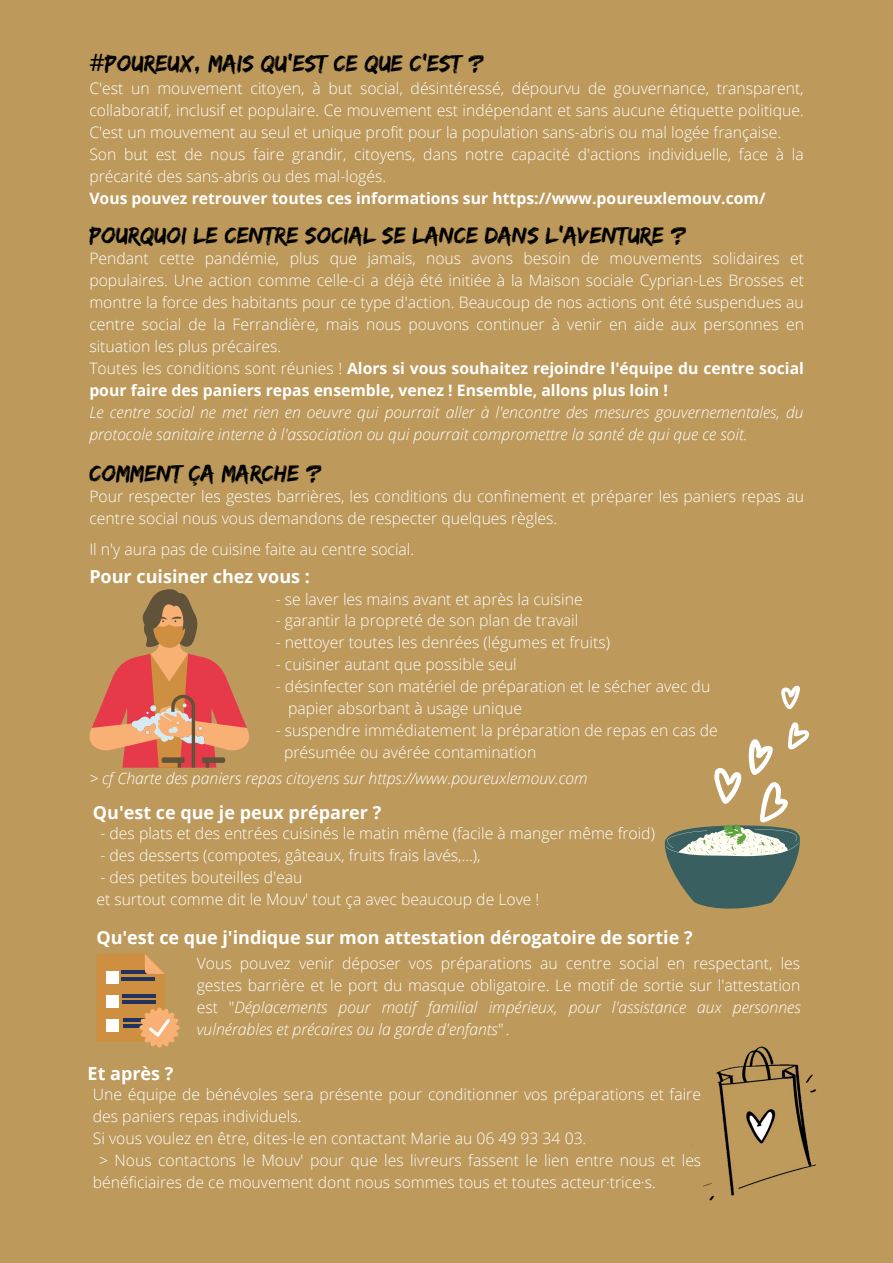
<style>
.page{position:relative;width:893px;height:1263px;background:#bd995b}
.page>*{position:absolute;margin:0;border:0;box-sizing:border-box;transform-origin:0 0}
.t1{font:24px "Edo";color:#000}
.t2{font:700 18px "Open Sans";color:#fff}
.t3{font:300 15.75px/22px "Open Sans";color:#fff}
.t4{font:italic 300 15.75px/22px "Open Sans";color:#fff}
.t5{font:700 15.75px "Open Sans";color:#fff}
.s1{font-family:"Noto Sans"}
.s2{font-weight:700}
.s3{font-style:italic}
</style>
<div class="page">
<svg style="left:89px;top:589px;width:160px;height:179px"></svg>
<svg style="left:665px;top:685px;width:144px;height:224px"></svg>
<img style="left:692px;top:1046px;width:125px;height:155px">
<svg style="left:96px;top:953px;width:84px;height:95px"></svg>
<div style="left:811px;top:1110px;width:33px;height:34px;background:#bd995b"></div>
<div style="left:693px;top:1129px;width:21px;height:21px;background:#bd995b"></div>
<h1 class="t1" style="left:89px;top:49px;width:396px"><span class="s1">#</span>Poureux, mais qu'est ce que c'est ?</h1>
<p class="t3" style="left:89px;top:77px;width:716px">C'est un mouvement citoyen, à but social, désintéressé, dépourvu de gouvernance, transparent, collaboratif, inclusif et populaire. Ce mouvement est indépendant et sans aucune étiquette politique.<br>C'est un mouvement au seul et unique profit pour la population sans-abris ou mal logée française.<br>Son but est de nous faire grandir, citoyens, dans notre capacité d'actions individuelle, face à la précarité des sans-abris ou des mal-logés.</p>
<p class="t5" style="left:89px;top:187px;width:677px">Vous pouvez retrouver toutes ces informations sur https://www.poureuxlemouv.com/</p>
<h1 class="t1" style="left:89px;top:221px;width:599px">Pourquoi le centre social se lance dans l'aventure ?</h1>
<p class="t3" style="left:89px;top:247px;width:716px">Pendant cette pandémie, plus que jamais, nous avons besoin de mouvements solidaires et populaires. Une action comme celle-ci a déjà été initiée à la Maison sociale Cyprian-Les Brosses et montre la force des habitants pour ce type d'action. Beaucoup de nos actions ont été suspendues au centre social de la Ferrandière, mais nous pouvons continuer à venir en aide aux personnes en situation les plus précaires.<br>Toutes les conditions sont réunies ! <span class="s2">Alors si vous souhaitez rejoindre l'équipe du centre social pour faire des paniers repas ensemble, venez ! Ensemble, allons plus loin !</span></p>
<p class="t4" style="left:89px;top:401px;width:716px">Le centre social ne met rien en oeuvre qui pourrait aller à l'encontre des mesures gouvernementales, du protocole sanitaire interne à l'association ou qui pourrait compromettre la santé de qui que ce soit.</p>
<h1 class="t1" style="left:89px;top:459px;width:234px">Comment ça marche ?</h1>
<p class="t3" style="left:89px;top:485px;width:716px">Pour respecter les gestes barrières, les conditions du confinement et préparer les paniers repas au centre social nous vous demandons de respecter quelques règles.</p>
<p class="t3" style="left:89px;top:538px;width:326px">Il n'y aura pas de cuisine faite au centre social.</p>
<p class="t2" style="left:89px;top:563px;width:222px">Pour cuisiner chez vous :</p>
<p class="t3" style="left:276px;top:587px;width:308px">- se laver les mains avant et après la cuisine</p>
<p class="t3" style="left:276px;top:609px;width:304px">- garantir la propreté de son plan de travail</p>
<p class="t3" style="left:276px;top:631px;width:336px">- nettoyer toutes les denrées (légumes et fruits)</p>
<p class="t3" style="left:276px;top:653px;width:242px">- cuisiner autant que possible seul</p>
<p class="t3" style="left:288px;top:675px;width:424px;text-indent:-12px">- désinfecter son matériel de préparation et le sécher avec du papier absorbant à usage unique</p>
<p class="t3" style="left:284px;top:719px;width:435px;text-indent:-8px">- suspendre immédiatement la préparation de repas en cas de présumée ou avérée contamination</p>
<p class="t4" style="left:89px;top:767px;width:500px">&gt; cf Charte des paniers repas citoyens sur https://www.poureuxlemouv.com</p>
<p class="t2" style="left:93px;top:800px;width:290px">Qu'est ce que je peux préparer ?</p>
<p class="t3" style="left:100px;top:822px;width:556px">- des plats et des entrées cuisinés le matin même (facile à manger même froid)</p>
<p class="t3" style="left:100px;top:844px;width:381px">- des desserts (compotes, gâteaux, fruits frais lavés,...),</p>
<p class="t3" style="left:96px;top:866px;width:444px">- des petites bouteilles d'eau<br>et surtout comme dit le Mouv' tout ça avec beaucoup de Love !</p>
<p class="t2" style="left:96px;top:925px;width:598px">Qu'est ce que j'indique sur mon attestation dérogatoire de sortie ?</p>
<p class="t2" style="left:88px;top:1061px;width:87px">Et après ?</p>
<p class="t3" style="left:197px;top:952px;width:605px;text-align:justify">Vous pouvez venir déposer vos préparations au centre social en respectant, les gestes barrière et le port du masque obligatoire. Le motif de sortie sur l'attestation est "<span class="s3">Déplacements pour motif familial impérieux, pour l'assistance aux personnes vulnérables et précaires ou la garde d'enfants</span>" .</p>
<p class="t3" style="left:93px;top:1083px;width:609px">Une équipe de bénévoles sera présente pour conditionner vos préparations et faire</p>
<p class="t3" style="left:93px;top:1105px;width:210px">des paniers repas individuels.</p>
<p class="t3" style="left:93px;top:1126px;width:495px">Si vous voulez en être, dites-le en contactant Marie au 06 49 93 34 03.</p>
<p class="t3" style="left:99px;top:1148px;width:603px">&gt; Nous contactons le Mouv' pour que les livreurs fassent le lien entre nous et les</p>
<p class="t3" style="left:93px;top:1170px;width:564px">bénéficiaires de ce mouvement dont nous sommes tous et toutes acteur·trice·s.</p>
</div>
